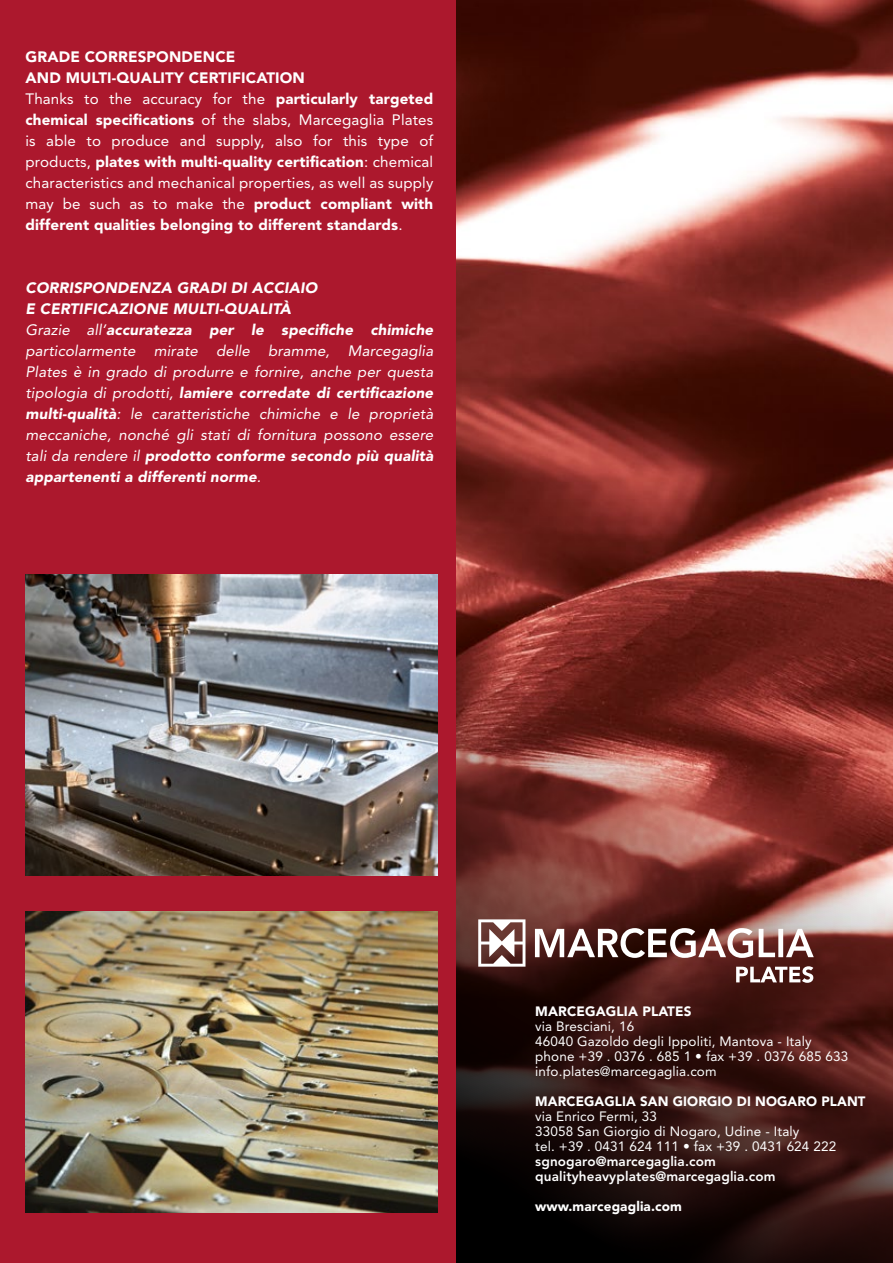
<style>
.page{position:relative;width:893px;height:1263px;background:#fff}
.page>*{position:absolute;margin:0;border:0;box-sizing:border-box;transform-origin:0 0}
.t1{font:italic 15px/21px "Avenir LT Std";letter-spacing:.01em;color:#fff}
.t2{font:900 15px/21px "Avenir LT Std";letter-spacing:.01em;color:#fff}
.t3{font:13.5px/15px "Avenir LT Std";letter-spacing:.01em;color:#fff}
.t4{font:900 13.5px "Avenir LT Std";letter-spacing:.01em;color:#fff}
.t5{font:800 13.5px/15px "Avenir LT Std";letter-spacing:.01em;color:#fff}
.s1{font-weight:400}
.s2{font-weight:900}
</style>
<div class="page">
<img style="left:455px;top:0;width:438px;height:502px">
<svg style="left:455px;top:502px;width:438px;height:761px;background:#612c27"></svg>
<svg style="left:478px;top:919px;width:47px;height:48px"></svg>
<svg style="left:535px;top:928px;width:279px;height:30px"></svg>
<svg style="left:736px;top:966px;width:77px;height:17px"></svg>
<div style="left:0;top:0;width:455px;height:1263px;background:#ac182d"></div>
<img style="left:26px;top:574px;width:411px;height:301px">
<img style="left:26px;top:911px;width:411px;height:302px">
<p class="t2" style="left:26px;top:47px;width:409px">GRADE CORRESPONDENCE<br>AND MULTI-QUALITY CERTIFICATION<br><span class="s1">Thanks to the accuracy for the</span> particularly targeted chemical specifications <span class="s1">of the slabs, Marcegaglia Plates is able to produce and supply, also for this type of products,</span> plates with multi-quality certification<span class="s1">: chemical characteristics and mechanical properties, as well as supply may be such as to make the</span> product compliant with different qualities belonging to different standards<span class="s1">.</span></p>
<p class="t1" style="left:26px;top:278px;width:409px"><span class="s2">CORRISPONDENZA GRADI DI ACCIAIO<br>E CERTIFICAZIONE MULTI-QUALITÀ<br></span>Grazie all’<span class="s2">accuratezza per le specifiche chimiche </span>particolarmente mirate delle bramme, Marcegaglia Plates è in grado di produrre e fornire, anche per questa tipologia di prodotti, <span class="s2">lamiere corredate di certificazione multi-qualità</span>: le caratteristiche chimiche e le proprietà meccaniche, nonché gli stati di fornitura possono essere tali da rendere il <span class="s2">prodotto conforme secondo più qualità appartenenti a differenti norme</span>.</p>
<p class="t4" style="left:535px;top:1003px;width:158px">MARCEGAGLIA PLATES</p>
<p class="t3" style="left:535px;top:1019px;width:315px">via Bresciani, 16<br>46040 Gazoldo degli Ippoliti, Mantova - Italy phone +39 . 0376 . 685 1 • fax +39 . 0376 685 633 info.plates@marcegaglia.com</p>
<p class="t4" style="left:535px;top:1093px;width:332px">MARCEGAGLIA SAN GIORGIO DI NOGARO PLANT</p>
<p class="t3" style="left:535px;top:1109px;width:303px">via Enrico Fermi, 33<br>33058 San Giorgio di Nogaro, Udine - Italy<br>tel. +39 . 0431 624 111 • fax +39 . 0431 624 222</p>
<p class="t5" style="left:535px;top:1154px;width:242px">sgnogaro@marcegaglia.com qualityheavyplates@marcegaglia.com</p>
<p class="t4" style="left:535px;top:1198px;width:148px">www.marcegaglia.com</p>
</div>
